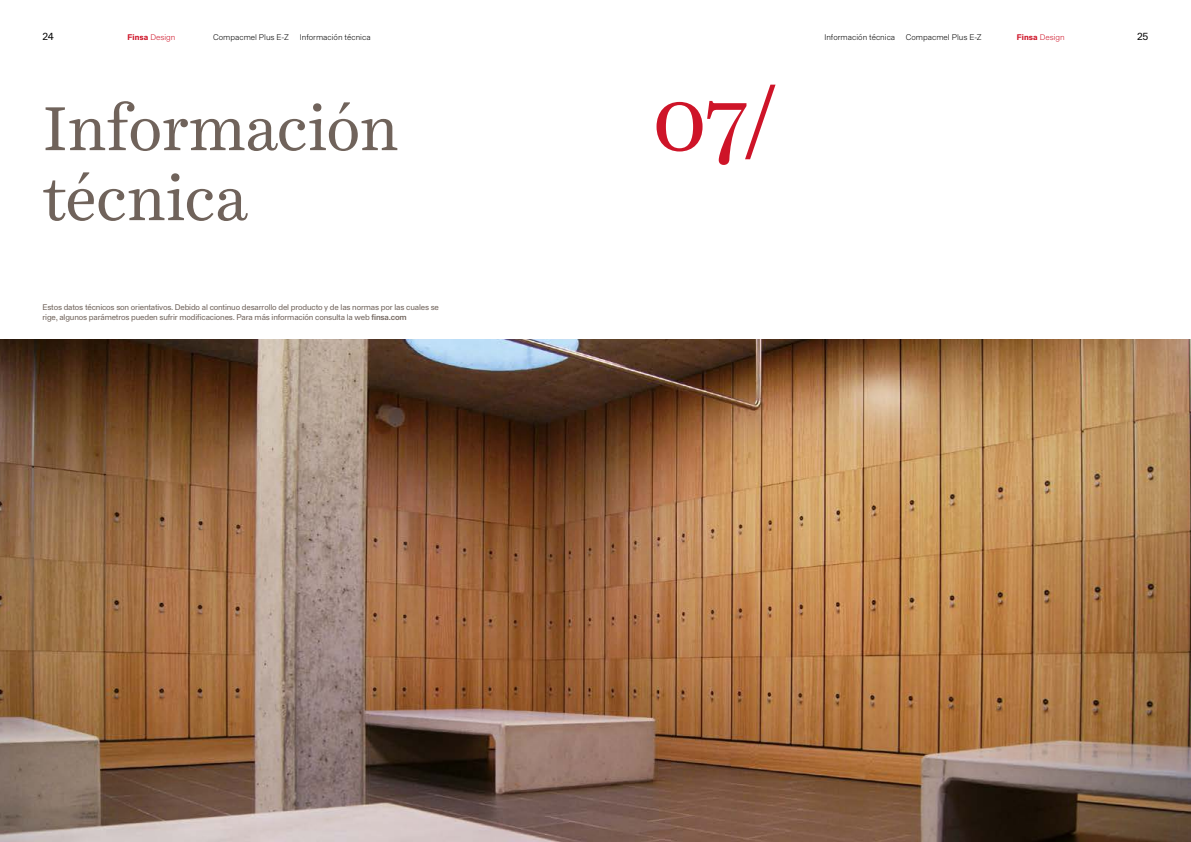
<style>
.page{position:relative;width:1191px;height:842px;background:#fff}
.page>*{position:absolute;margin:0;border:0;box-sizing:border-box;transform-origin:0 0}
.t1{font:90px "Harriet Text";color:#ce1428}
.t2{font:63px "Harriet Text";letter-spacing:-.02em;color:#70635b}
.t3{font:10px "Staff Grotesk";color:#000}
.t4{font:8px/10px "Staff Grotesk";letter-spacing:-.02em;color:#70635b}
.t5{font:300 8px "Staff Grotesk";color:#000}
.t6{font:300 8px "Staff Grotesk";color:#ce1428}
.s1{font-weight:700}
.s2{font-weight:500}
</style>
<div class="page">
<img style="left:0;top:339px;width:1191px;height:503px">
<p class="t3" style="left:43px;top:30px;width:13px">24</p>
<p class="t6" style="left:128px;top:32px;width:49px"><span class="s1">Finsa</span> Design</p>
<p class="t5" style="left:213px;top:32px;width:78px">Compacmel Plus E-Z</p>
<p class="t5" style="left:905px;top:32px;width:78px">Compacmel Plus E-Z</p>
<p class="t6" style="left:1017px;top:32px;width:49px"><span class="s1">Finsa</span> Design</p>
<p class="t3" style="left:1137px;top:30px;width:13px">25</p>
<p class="t5" style="left:300px;top:32px;width:72px">Información técnica</p>
<p class="t5" style="left:824px;top:32px;width:72px">Información técnica</p>
<h2 class="t2" style="left:43px;top:84px;width:358px">Información</h2>
<h2 class="t2" style="left:43px;top:154px;width:206px">técnica</h2>
<p class="t4" style="left:43px;top:302px;width:398px">Estos datos técnicos son orientativos. Debido al continuo desarrollo del producto y de las normas por las cuales se rige, algunos parámetros pueden sufrir modificaciones. Para más información consulta la web <span class="s2">finsa.com</span></p>
<h1 class="t1" style="left:652px;top:56px;width:130px">07/</h1>
</div>
